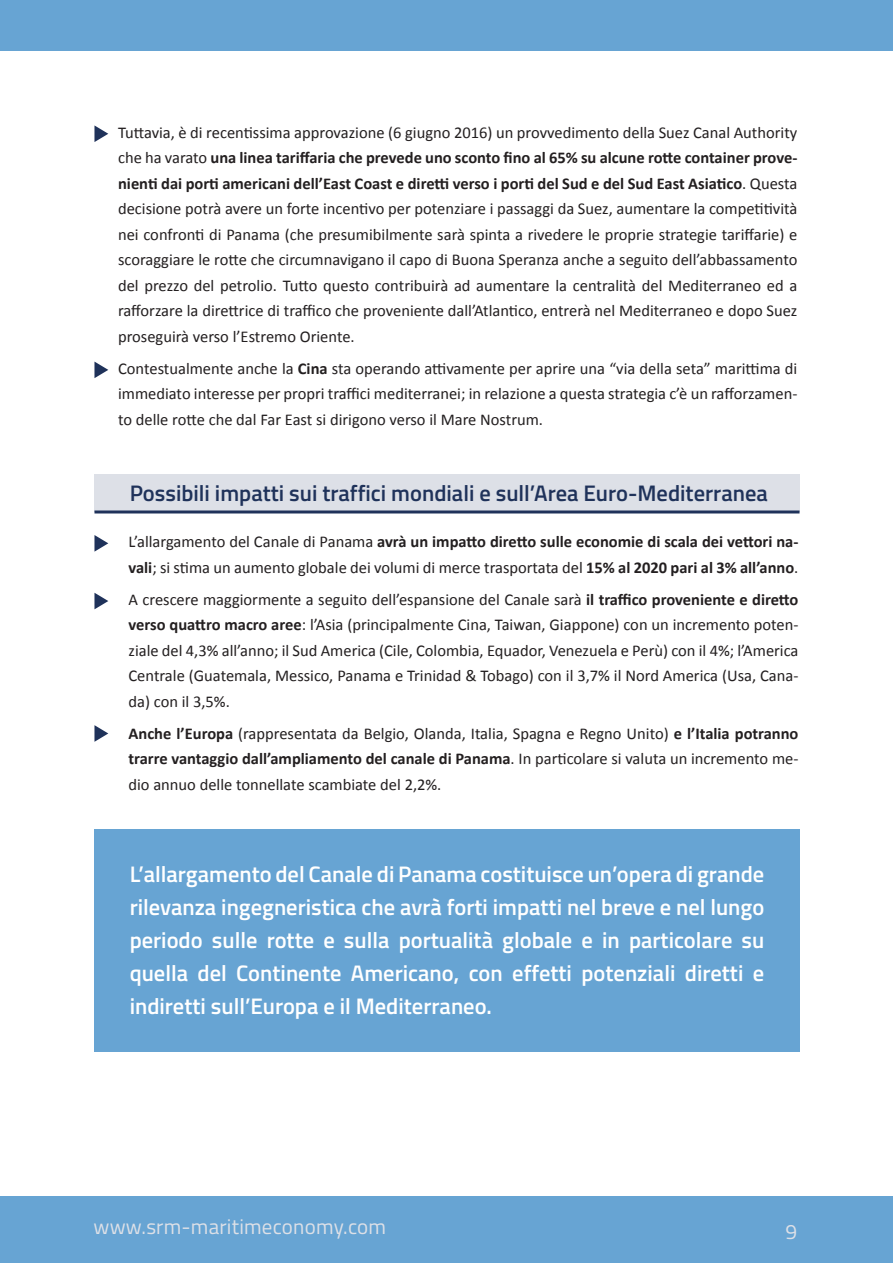
<style>
.page{position:relative;width:893px;height:1263px;background:#fff}
.page>*{position:absolute;margin:0;border:0;box-sizing:border-box;transform-origin:0 0}
.t1{font:600 22.5px/33px "Titillium";color:#fff;text-align:justify}
.t2{font:600 22.5px "Titillium";color:#1f325a}
.t3{font:21px "Titillium";letter-spacing:.01em;color:#dde0e7}
.t4{font:16.5px/25.5px "Calibri";color:#231f20;text-align:justify}
.s1{font-weight:700}
</style>
<div class="page">
<div style="left:0;top:0;width:893px;height:51px;background:#67a4d3"></div>
<div style="left:0;top:1195px;width:893px;height:68px;background:#67a4d3"></div>
<div style="left:94px;top:475px;width:705px;height:37px;background:#dde0e7"></div>
<div style="left:94px;top:830px;width:705px;height:222px;background:#67a4d3"></div>
<svg style="left:94px;top:535px;width:14px;height:17px"></svg>
<svg style="left:94px;top:125px;width:14px;height:17px"></svg>
<svg style="left:94px;top:725px;width:14px;height:17px"></svg>
<svg style="left:94px;top:362px;width:14px;height:16px"></svg>
<svg style="left:94px;top:593px;width:14px;height:16px"></svg>
<hr style="left:94px;top:510px;width:705px;height:3px;background:#1f325a">
<p class="t4" style="left:118px;top:120px;width:681px">Tuttavia, è di recentissima approvazione (6 giugno 2016) un provvedimento della Suez Canal Authority che ha varato <span class="s1">una linea tariffaria che prevede uno sconto fino al 65% su alcune rotte container prove&shy;nienti dai porti americani dell’East Coast e diretti verso i porti del Sud e del Sud East Asiatico</span>. Questa decisione potrà avere un forte incentivo per potenziare i passaggi da Suez, aumentare la competitività nei confronti di Panama (che presumibilmente sarà spinta a rivedere le proprie strategie tariffarie) e scoraggiare le rotte che circumnavigano il capo di Buona Speranza anche a seguito dell’abbassamento del prezzo del petrolio. Tutto questo contribuirà ad aumentare la centralità del Mediterraneo ed a rafforzare la direttrice di traffico che proveniente dall’Atlantico, entrerà nel Mediterraneo e dopo Suez proseguirà verso l’Estremo Oriente.</p>
<p class="t4" style="left:118px;top:356px;width:681px">Contestualmente anche la <span class="s1">Cina</span> sta operando attivamente per aprire una “via della seta” marittima di immediato interesse per propri traffici mediterranei; in relazione a questa strategia c’è un rafforzamen&shy;to delle rotte che dal Far East si dirigono verso il Mare Nostrum.</p>
<p class="t2" style="left:130px;top:476px;width:640px">Possibili impatti sui traffici mondiali e sull’Area Euro-Mediterranea</p>
<p class="t4" style="left:129px;top:529px;width:671px">L’allargamento del Canale di Panama <span class="s1">avrà un impatto diretto sulle economie di scala dei vettori na&shy;vali</span>; si stima un aumento globale dei volumi di merce trasportata del <span class="s1">15% al 2020 pari al 3% all’anno</span>.</p>
<p class="t4" style="left:129px;top:587px;width:671px">A crescere maggiormente a seguito dell’espansione del Canale sarà <span class="s1">il traffico proveniente e diretto verso quattro macro aree</span>: l’Asia (principalmente Cina, Taiwan, Giappone) con un incremento poten&shy;ziale del 4,3% all’anno; il Sud America (Cile, Colombia, Equador, Venezuela e Perù) con il 4%; l’America Centrale (Guatemala, Messico, Panama e Trinidad &amp; Tobago) con il 3,7% il Nord America (Usa, Cana&shy;da) con il 3,5%.</p>
<p class="t4" style="left:129px;top:720px;width:671px"><span class="s1">Anche l’Europa</span> (rappresentata da Belgio, Olanda, Italia, Spagna e Regno Unito) <span class="s1">e l’Italia potranno trarre vantaggio dall’ampliamento del canale di Panama</span>. In particolare si valuta un incremento me&shy;dio annuo delle tonnellate scambiate del 2,2%.</p>
<p class="t1" style="left:130px;top:856px;width:636px">L’allargamento del Canale di Panama costituisce un’opera di grande rilevanza ingegneristica che avrà forti impatti nel breve e nel lungo periodo sulle rotte e sulla portualità globale e in particolare su quella del Continente Americano, con effetti potenziali diretti e indiretti sull’Europa e il Mediterraneo.</p>
<p class="t3" style="left:94px;top:1211px;width:294px">www.srm-maritimeconomy.com</p>
<p class="t3" style="left:786px;top:1216px;width:13px">9</p>
</div>
